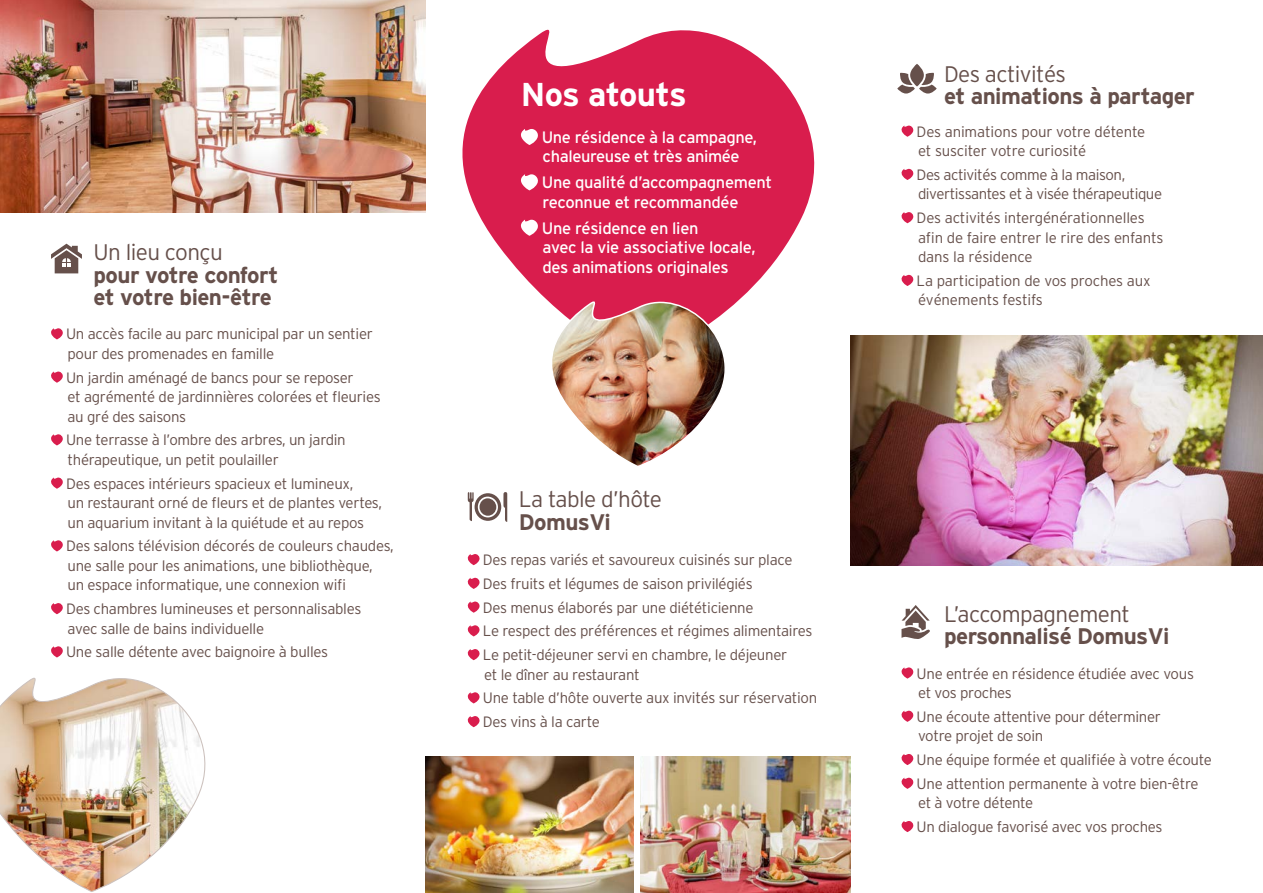
<style>
.page{position:relative;width:1263px;height:893px;background:#fff}
.page>*{position:absolute;margin:0;border:0;box-sizing:border-box;transform-origin:0 0}
.t1{font:700 33px "Interstate";letter-spacing:-.02em;color:#fff}
.t2{font:700 22.5px "Interstate";letter-spacing:-.025em;color:#66504b}
.t3{font:300 22.5px "Interstate";letter-spacing:-.025em;color:#66504b}
.t4{font:16.5px/19.5px "Interstate";letter-spacing:-.02em;color:#fff}
.t5{font:300 15px/19.5px "Interstate";letter-spacing:-.02em;color:#66504b}
</style>
<div class="page">
<svg style="left:901px;top:125px;width:13px;height:12px"></svg>
<svg style="left:901px;top:168px;width:13px;height:12px"></svg>
<svg style="left:901px;top:212px;width:13px;height:11px"></svg>
<svg style="left:901px;top:274px;width:13px;height:12px"></svg>
<svg style="left:897px;top:73px;width:40px;height:21px"></svg>
<svg style="left:910px;top:64px;width:14px;height:23px"></svg>
<svg style="left:901px;top:667px;width:13px;height:12px"></svg>
<svg style="left:901px;top:710px;width:13px;height:12px"></svg>
<svg style="left:901px;top:754px;width:13px;height:11px"></svg>
<svg style="left:901px;top:777px;width:13px;height:12px"></svg>
<svg style="left:901px;top:821px;width:13px;height:11px"></svg>
<svg style="left:901px;top:605px;width:29px;height:34px"></svg>
<svg style="left:425px;top:0;width:429px;height:336px;fill:#d91d4d"></svg>
<img style="left:528px;top:285px;width:219px;height:181px">
<svg style="left:467px;top:554px;width:13px;height:11px"></svg>
<svg style="left:467px;top:577px;width:13px;height:12px"></svg>
<svg style="left:467px;top:601px;width:13px;height:12px"></svg>
<svg style="left:467px;top:625px;width:13px;height:11px"></svg>
<svg style="left:467px;top:649px;width:13px;height:11px"></svg>
<svg style="left:467px;top:692px;width:13px;height:11px"></svg>
<svg style="left:467px;top:716px;width:13px;height:11px"></svg>
<svg style="left:468px;top:492px;width:39px;height:30px"></svg>
<div style="left:479px;top:498px;width:17px;height:18px;background:#66504b;border-radius:50%"></div>
<img style="left:425px;top:757px;width:209px;height:136px">
<img style="left:640px;top:757px;width:210px;height:136px">
<img style="left:0;top:657px;width:206px;height:235px">
<svg style="left:51px;top:328px;width:12px;height:11px"></svg>
<svg style="left:51px;top:371px;width:12px;height:12px"></svg>
<svg style="left:51px;top:434px;width:12px;height:11px"></svg>
<svg style="left:51px;top:477px;width:12px;height:12px"></svg>
<svg style="left:51px;top:540px;width:12px;height:11px"></svg>
<svg style="left:51px;top:603px;width:12px;height:11px"></svg>
<svg style="left:51px;top:646px;width:12px;height:11px"></svg>
<svg style="left:51px;top:244px;width:31px;height:29px"></svg>
<img style="left:0;top:0;width:425px;height:213px">
<svg style="left:519px;top:127px;width:21px;height:18px"></svg>
<svg style="left:519px;top:173px;width:21px;height:17px"></svg>
<svg style="left:519px;top:218px;width:21px;height:18px"></svg>
<img style="left:850px;top:336px;width:413px;height:230px">
<p class="t3" style="left:94px;top:240px;width:131px">Un lieu conçu</p>
<p class="t2" style="left:94px;top:262px;width:186px">pour votre confort</p>
<p class="t2" style="left:94px;top:285px;width:180px">et votre bien-être</p>
<p class="t5" style="left:66px;top:324px;width:308px">Un accès facile au parc municipal par un sentier pour des promenades en famille</p>
<p class="t5" style="left:66px;top:367px;width:316px">Un jardin aménagé de bancs pour se reposer<br>et agrémenté de jardinnières colorées et fleuries au gré des saisons</p>
<p class="t5" style="left:66px;top:430px;width:281px">Une terrasse à l’ombre des arbres, un jardin thérapeutique, un petit poulailler</p>
<p class="t5" style="left:66px;top:474px;width:317px">Des espaces intérieurs spacieux et lumineux,<br>un restaurant orné de fleurs et de plantes vertes, un aquarium invitant à la quiétude et au repos</p>
<p class="t5" style="left:66px;top:536px;width:329px">Des salons télévision décorés de couleurs chaudes, une salle pour les animations, une bibliothèque,<br>un espace informatique, une connexion wifi</p>
<p class="t5" style="left:66px;top:599px;width:297px">Des chambres lumineuses et personnalisables avec salle de bains individuelle</p>
<p class="t5" style="left:66px;top:642px;width:263px">Une salle détente avec baignoire à bulles</p>
<p class="t1" style="left:521px;top:76px;width:167px">Nos atouts</p>
<p class="t4" style="left:542px;top:127px;width:217px">Une résidence à la campagne, chaleureuse et très animée</p>
<p class="t4" style="left:542px;top:173px;width:232px">Une qualité d’accompagnement reconnue et recommandée</p>
<p class="t4" style="left:542px;top:218px;width:215px">Une résidence en lien<br>avec la vie associative locale, des animations originales</p>
<p class="t3" style="left:519px;top:487px;width:145px">La table d’hôte</p>
<p class="t2" style="left:519px;top:509px;width:94px">DomusVi</p>
<p class="t5" style="left:483px;top:550px;width:311px">Des repas variés et savoureux cuisinés sur place</p>
<p class="t5" style="left:483px;top:574px;width:271px">Des fruits et légumes de saison privilégiés</p>
<p class="t5" style="left:483px;top:597px;width:272px">Des menus élaborés par une diététicienne</p>
<p class="t5" style="left:483px;top:621px;width:331px">Le respect des préférences et régimes alimentaires</p>
<p class="t5" style="left:483px;top:645px;width:306px">Le petit-déjeuner servi en chambre, le déjeuner et le dîner au restaurant</p>
<p class="t5" style="left:483px;top:688px;width:336px">Une table d’hôte ouverte aux invités sur réservation</p>
<p class="t5" style="left:483px;top:712px;width:118px">Des vins à la carte</p>
<p class="t3" style="left:944px;top:61px;width:124px">Des activités</p>
<p class="t2" style="left:944px;top:84px;width:252px">et animations à partager</p>
<p class="t5" style="left:917px;top:122px;width:230px">Des animations pour votre détente et susciter votre curiosité</p>
<p class="t5" style="left:917px;top:165px;width:247px">Des activités comme à la maison, divertissantes et à visée thérapeutique</p>
<p class="t5" style="left:917px;top:208px;width:248px">Des activités intergénérationnelles afin de faire entrer le rire des enfants dans la résidence</p>
<p class="t5" style="left:917px;top:271px;width:235px">La participation de vos proches aux événements festifs</p>
<p class="t3" style="left:944px;top:601px;width:187px">L’accompagnement</p>
<p class="t2" style="left:944px;top:624px;width:227px">personnalisé DomusVi</p>
<p class="t5" style="left:917px;top:663px;width:279px">Une entrée en résidence étudiée avec vous et vos proches</p>
<p class="t5" style="left:917px;top:707px;width:246px">Une écoute attentive pour déterminer votre projet de soin</p>
<p class="t5" style="left:917px;top:750px;width:297px">Une équipe formée et qualifiée à votre écoute</p>
<p class="t5" style="left:917px;top:774px;width:283px">Une attention permanente à votre bien-être et à votre détente</p>
<p class="t5" style="left:917px;top:817px;width:247px">Un dialogue favorisé avec vos proches</p>
</div>
